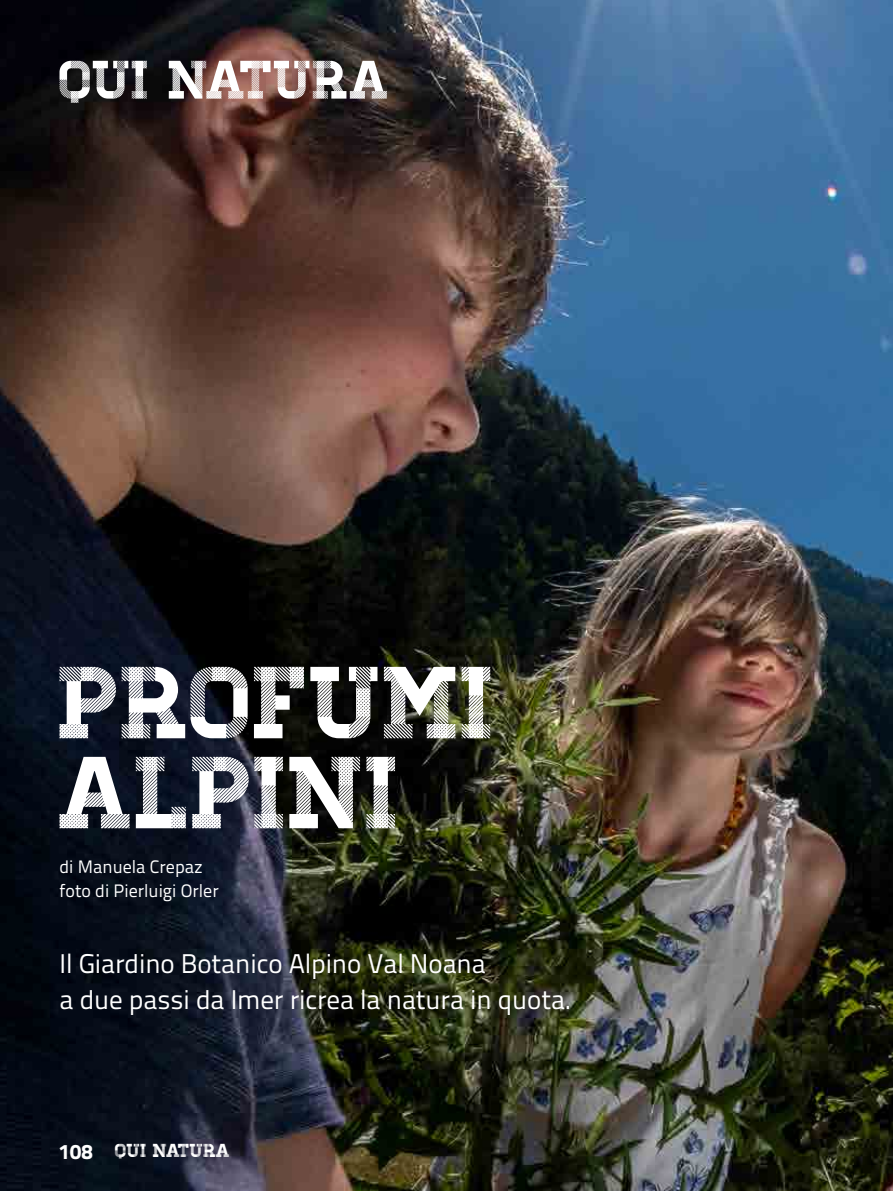
<style>
.page{position:relative;width:893px;height:1191px;background:#fff}
.page>*{position:absolute;margin:0;border:0;box-sizing:border-box;transform-origin:0 0}
.t1{font:102px/90px "Homestead Display";color:#fff}
.t2{font:54px "Homestead Display";color:#fff}
.t3{font:27px/36px "Titillium Text 25 L 400 wt";letter-spacing:-.005em;color:#fff}
.t4{font:18.75px "Homestead Display";color:#fff}
.t5{font:18px/24px "Titillium Text 25 L 400 wt";color:#fff}
.s1{font-family:"Titillium Text 25 L 999 wt";font-size:21px}
</style>
<div class="page">
<img style="left:0;top:0;width:893px;height:1191px">
<h2 class="t2" style="left:60px;top:48px;width:332px">QUI NATURA</h2>
<h1 class="t1" style="left:60px;top:659px;width:439px">PROFUMI<br>ALPINI</h1>
<p class="t5" style="left:60px;top:854px;width:161px">di Manuela Crepaz foto di Pierluigi Orler</p>
<p class="t3" style="left:60px;top:944px;width:514px">Il Giardino Botanico Alpino Val Noana<br>a due passi da Imer ricrea la natura in quota.</p>
<p class="t4" style="left:59px;top:1139px;width:173px"><span class="s1">108</span> QUI NATURA</p>
</div>
